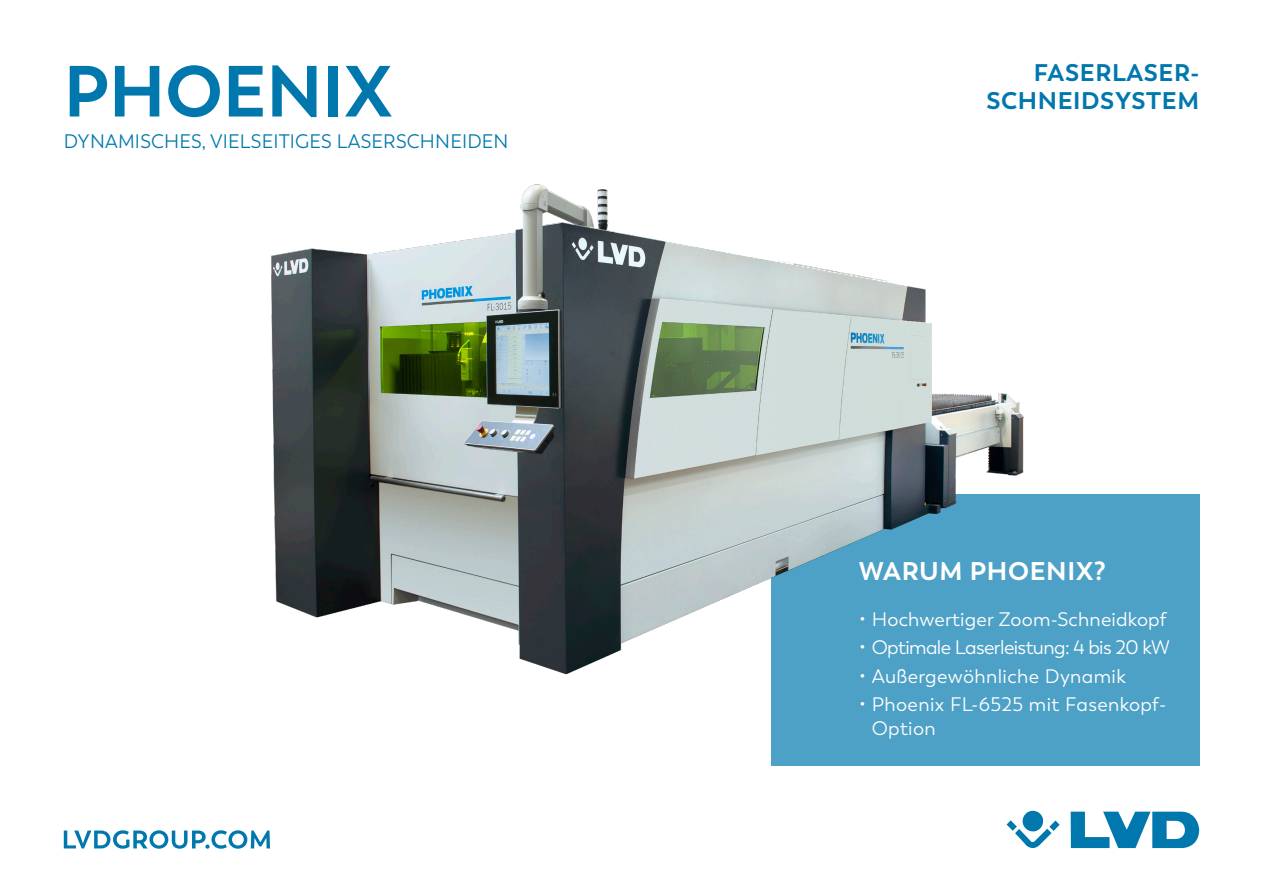
<style>
.page{position:relative;width:1263px;height:893px;background:#fff}
.page>*{position:absolute;margin:0;border:0;box-sizing:border-box;transform-origin:0 0}
.t1{font:700 72px "Trenda";color:#0078ae}
.t2{font:700 25.5px "Trenda";letter-spacing:.025em;color:#fff}
.t3{font:700 24px "Trenda";letter-spacing:.025em;color:#0078ae}
.t4{font:19.5px/24px "Trenda";letter-spacing:.01em;color:#fff}
.t5{font:19.5px "Trenda";letter-spacing:.01em;color:#0078ae}
.t6{font:19.5px "Trenda";letter-spacing:-.03em;color:#fff}
</style>
<div class="page">
<div style="left:771px;top:494px;width:428px;height:271px;background:#4da0c6"></div>
<svg style="left:64px;top:830px;width:206px;height:19px"></svg>
<svg style="left:1071px;top:812px;width:128px;height:36px"></svg>
<svg style="left:1006px;top:811px;width:53px;height:37px"></svg>
<img style="left:271px;top:184px;width:753px;height:491px">
<p class="t1" style="left:64px;top:47px;width:330px">PHOENIX</p>
<p class="t5" style="left:64px;top:130px;width:446px">DYNAMISCHES, VIELSEITIGES LASERSCHNEIDEN</p>
<p class="t3" style="left:1034px;top:57px;width:167px">FASERLASER-</p>
<p class="t3" style="left:986px;top:86px;width:214px">SCHNEIDSYSTEM</p>
<p class="t2" style="left:859px;top:555px;width:248px">WARUM PHOENIX?</p>
<p class="t4" style="left:859px;top:607px;width:309px">• Hochwertiger Zoom-Schneidkopf</p>
<p class="t6" style="left:859px;top:636px;width:312px">• Optimale Laserleistung: 4 bis 20 kW</p>
<p class="t4" style="left:859px;top:664px;width:268px">• Außergewöhnliche Dynamik</p>
<p class="t4" style="left:872px;top:693px;width:296px;text-indent:-13px">• Phoenix FL-6525 mit Fasenkopf-<br>Option</p>
</div>
